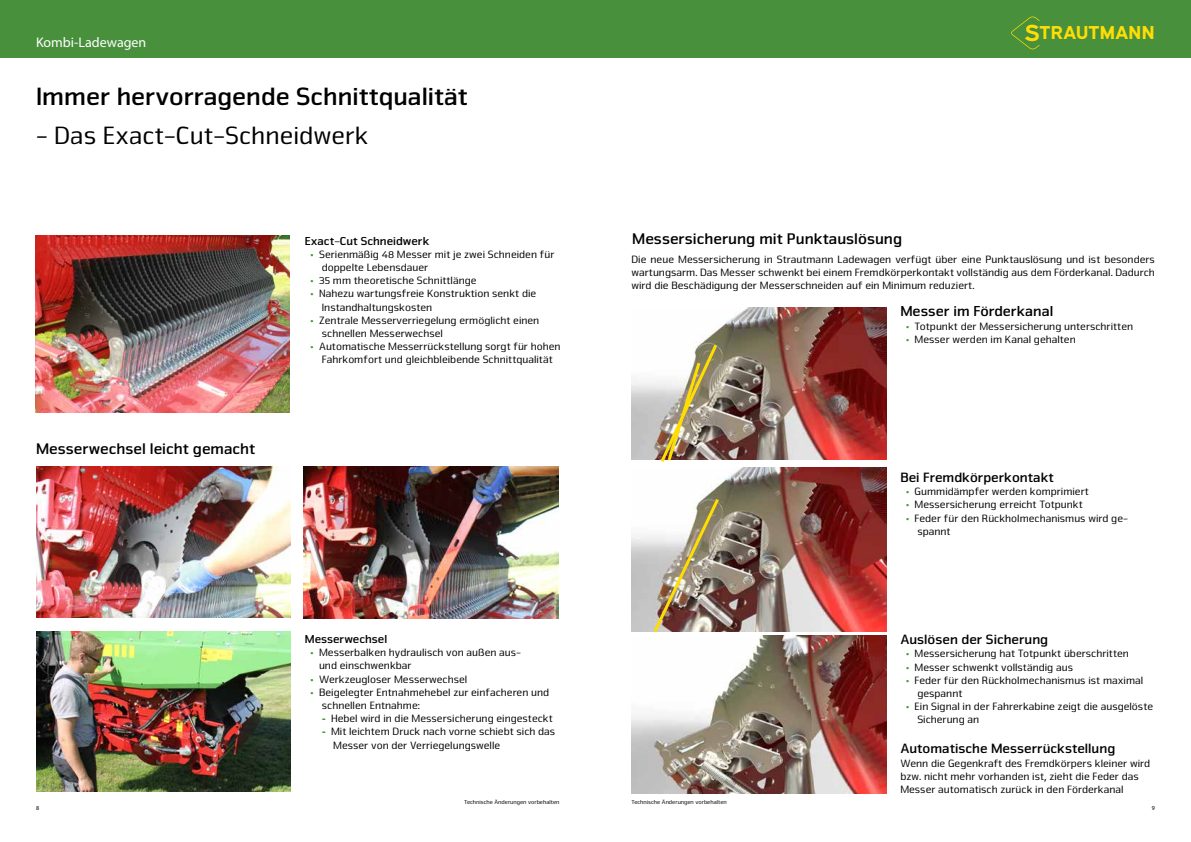
<style>
.page{position:relative;width:1191px;height:842px;background:#fff}
.page>*{position:absolute;margin:0;border:0;box-sizing:border-box;transform-origin:0 0}
.t1{font:700 26px "Nuri Pro";color:#000}
.t2{font:26px "Nuri Pro";color:#000}
.t3{font:700 18.7px "Expressway Rg";color:#ffdd06}
.t4{font:700 16px "Nuri Pro";color:#000}
.t5{font:700 15px "Nuri Pro";color:#000}
.t6{font:700 14px "Nuri Pro";color:#000}
.t7{font:14px "Myriad Pro";color:#fff}
.t8{font:700 12px "Nuri Pro";color:#000}
.t9{font:11px/13.2px "Nuri Pro";color:#000}
.t10{font:6px "Nuri Pro";color:#000}
.t11{font:6px "Myriad Pro";color:#000}
.s1{font-family:"Myriad Pro";color:#48903c}
.s2{font-family:"Arial";font-weight:700;color:#48903c}
.s3{font-size:23.4px}
</style>
<div class="page">
<div style="left:0;top:0;width:1191px;height:57px;background:#48903c"></div>
<svg style="left:1011px;top:16px;width:28px;height:33px"></svg>
<img style="left:35px;top:235px;width:255px;height:177px">
<img style="left:36px;top:466px;width:255px;height:151px">
<img style="left:303px;top:467px;width:255px;height:151px">
<img style="left:37px;top:631px;width:254px;height:161px">
<img style="left:631px;top:308px;width:255px;height:151px">
<img style="left:631px;top:635px;width:255px;height:158px">
<img style="left:631px;top:468px;width:255px;height:163px">
<img style="left:658px;top:341px;width:62px;height:121px">
<img style="left:651px;top:496px;width:70px;height:140px">
<p class="t7" style="left:36px;top:33px;width:112px">Kombi-Ladewagen</p>
<h1 class="t1" style="left:36px;top:81px;width:433px">Immer hervorragende Schnittqualität</h1>
<h1 class="t2" style="left:36px;top:120px;width:334px">- Das Exact-Cut-Schneidwerk</h1>
<h3 class="t4" style="left:36px;top:439px;width:221px">Messerwechsel leicht gemacht</h3>
<p class="t8" style="left:305px;top:234px;width:126px">Exact-Cut Schneidwerk</p>
<p class="t9" style="left:322px;top:248px;width:234px;text-indent:-11px"><span class="s1">•</span> Serienmäßig 48 Messer mit je zwei Schneiden für doppelte Lebensdauer</p>
<p class="t9" style="left:310px;top:274px;width:168px"><span class="s1">•</span> 35 mm theoretische Schnittlänge</p>
<p class="t9" style="left:322px;top:287px;width:216px;text-indent:-11px"><span class="s1">•</span> Nahezu wartungsfreie Konstruktion senkt die<br>Instandhaltungskosten</p>
<p class="t9" style="left:322px;top:314px;width:219px;text-indent:-11px"><span class="s1">•</span> Zentrale Messerverriegelung ermöglicht einen schnellen Messerwechsel</p>
<p class="t9" style="left:310px;top:340px;width:251px;text-align:center"><span class="s1">•</span> Automatische Messerrückstellung sorgt für hohen<br>Fahrkomfort und gleichbleibende Schnittqualität</p>
<p class="t8" style="left:305px;top:632px;width:84px">Messerwechsel</p>
<p class="t9" style="left:319px;top:646px;width:204px;text-indent:-9px"><span class="s1">•</span> Messerbalken hydraulisch von außen aus&shy;und einschwenkbar</p>
<p class="t9" style="left:310px;top:672px;width:158px"><span class="s1">•</span> Werkzeugloser Messerwechsel</p>
<p class="t9" style="left:322px;top:686px;width:229px;text-indent:-11px"><span class="s1">•</span> Beigelegter Entnahmehebel zur einfacheren und schnellen Entnahme:</p>
<p class="t9" style="left:322px;top:712px;width:232px"><span class="s2">-</span> Hebel wird in die Messersicherung eingesteckt</p>
<p class="t9" style="left:333px;top:725px;width:224px;text-indent:-11px"><span class="s2">-</span> Mit leichtem Druck nach vorne schiebt sich das<br>Messer von der Verriegelungswelle</p>
<h2 class="t3" style="left:1024px;top:18px;width:132px"><span class="s3">S</span>TRAUTMANN</h2>
<h3 class="t4" style="left:632px;top:229px;width:271px">Messersicherung mit Punktauslösung</h3>
<p class="t9" style="left:631px;top:253px;width:525px;text-align:justify">Die neue Messersicherung in Strautmann Ladewagen verfügt über eine Punktauslösung und ist besonders wartungsarm. Das Messer schwenkt bei einem Fremdkörperkontakt vollständig aus dem Förderkanal. Dadurch wird die Beschädigung der Messerschneiden auf ein Minimum reduziert.</p>
<h3 class="t5" style="left:900px;top:303px;width:154px">Messer im Förderkanal</h3>
<p class="t9" style="left:906px;top:320px;width:229px"><span class="s1">•</span> Totpunkt der Messersicherung unterschritten</p>
<p class="t9" style="left:906px;top:333px;width:171px"><span class="s1">•</span> Messer werden im Kanal gehalten</p>
<p class="t6" style="left:900px;top:469px;width:155px">Bei Fremdkörperkontakt</p>
<p class="t9" style="left:906px;top:485px;width:184px"><span class="s1">•</span> Gummidämpfer werden komprimiert</p>
<p class="t9" style="left:906px;top:498px;width:178px"><span class="s1">•</span> Messersicherung erreicht Totpunkt</p>
<p class="t9" style="left:917px;top:512px;width:212px;text-indent:-11px"><span class="s1">•</span> Feder für den Rückholmechanismus wird ge&shy;spannt</p>
<p class="t6" style="left:900px;top:631px;width:149px">Auslösen der Sicherung</p>
<p class="t9" style="left:906px;top:647px;width:224px"><span class="s1">•</span> Messersicherung hat Totpunkt überschritten</p>
<p class="t9" style="left:906px;top:660px;width:169px"><span class="s1">•</span> Messer schwenkt vollständig aus</p>
<p class="t9" style="left:917px;top:674px;width:227px;text-indent:-11px"><span class="s1">•</span> Feder für den Rückholmechanismus ist maximal gespannt</p>
<p class="t9" style="left:917px;top:700px;width:237px;text-indent:-11px"><span class="s1">•</span> Ein Signal in der Fahrerkabine zeigt die ausgelöste<br>Sicherung an</p>
<p class="t6" style="left:900px;top:740px;width:216px">Automatische Messerrückstellung</p>
<p class="t9" style="left:900px;top:756px;width:251px">Wenn die Gegenkraft des Fremdkörpers kleiner wird bzw. nicht mehr vorhanden ist, zieht die Feder das<br>Messer automatisch zurück in den Förderkanal</p>
<p class="t10" style="left:464px;top:799px;width:97px">Technische Änderungen vorbehalten</p>
<p class="t10" style="left:631px;top:799px;width:97px">Technische Änderungen vorbehalten</p>
<p class="t11" style="left:36px;top:805px;width:5px">8</p>
<p class="t11" style="left:1151px;top:805px;width:5px">9</p>
</div>
